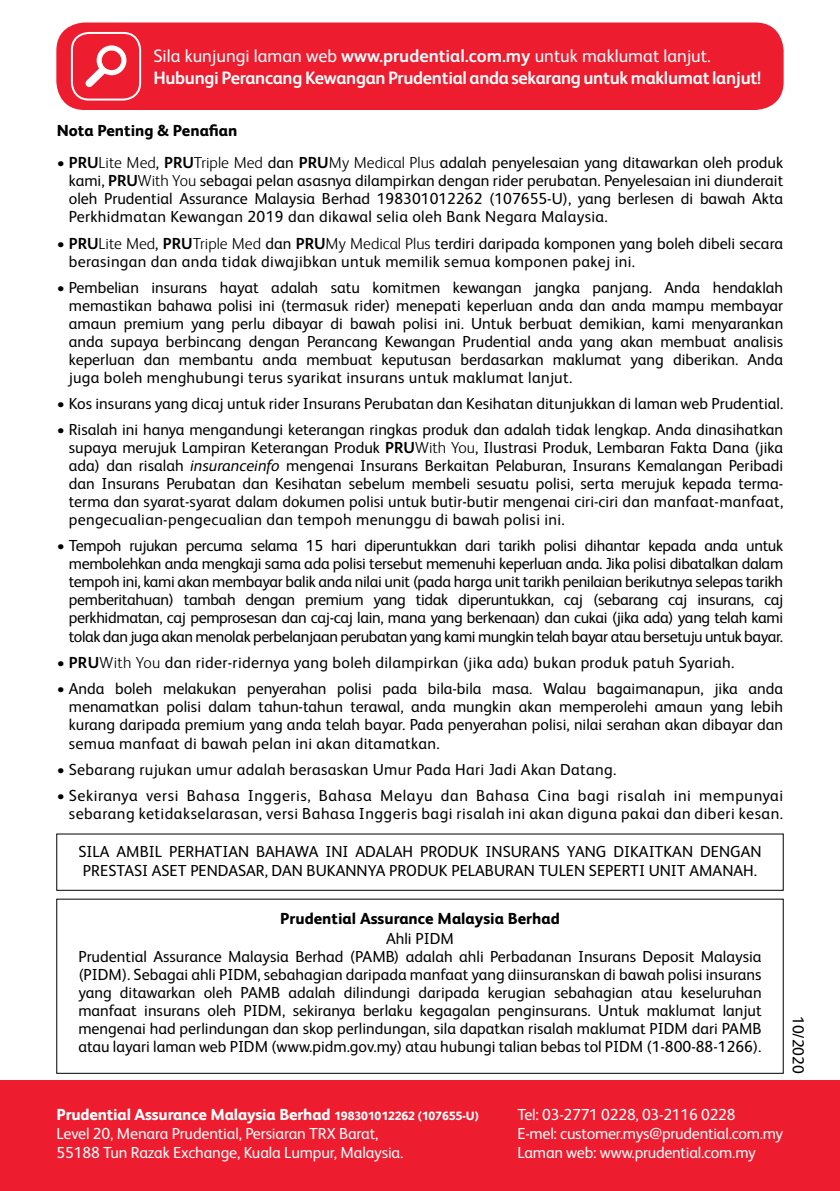
<style>
.page{position:relative;width:840px;height:1191px;background:#fff}
.page>*{position:absolute;margin:0;border:0;box-sizing:border-box;transform-origin:0 0}
.t1{font:700 18px/22px "FS Albert Pro";letter-spacing:-.015em;color:#fff}
.t2{font:16px/18px "FS Albert Pro";color:#000;text-align:justify}
.t3{font:16px/18px "FS Albert Pro";letter-spacing:.02em;color:#000}
.t4{font:16px/19.2px "FS Albert Pro";letter-spacing:-.015em;color:#fff}
.t5{font:16px/18px "FS Albert Pro";letter-spacing:.03em;color:#000;text-align:right}
.t6{font:800 16px "FS Albert Pro";color:#000}
.s1{font-weight:400}
.s2{font-weight:700}
.s3{font-weight:300}
.s4{font-style:italic}
.s5{font-weight:800}
.s6{font-weight:800;font-size:12px}
</style>
<div class="page">
<div style="left:0;top:1080px;width:839px;height:111px;background:#ed1c2e"></div>
<div style="left:56px;top:22px;width:727px;height:88px;background:#ed1c2e;border-radius:28px"></div>
<div style="left:71px;top:32px;width:70px;height:69px;border:2px solid #fff;border-radius:17px"></div>
<svg style="left:85px;top:45px;width:41px;height:42px"></svg>
<p class="t1" style="left:153px;top:44px;width:609px"><span class="s1">Sila kunjungi laman web</span> www.prudential.com.my <span class="s1">untuk maklumat lanjut.<br></span>Hubungi Perancang Kewangan Prudential anda sekarang untuk maklumat lanjut!</p>
<p class="t6" style="left:57px;top:118px;width:182px">Nota Penting &amp; Penafian</p>
<p class="t2" style="left:69px;top:152px;width:715px;text-indent:-12px">• <span class="s2">PRU</span><span class="s3">Lite Med</span>, <span class="s2">PRU</span><span class="s3">Triple Med</span> dan <span class="s2">PRU</span><span class="s3">My Medical Plus</span> adalah penyelesaian yang ditawarkan oleh produk kami, <span class="s2">PRU</span><span class="s3">With You</span> sebagai pelan asasnya dilampirkan dengan rider perubatan. Penyelesaian ini diunderait oleh Prudential Assurance Malaysia Berhad 198301012262 (107655-U), yang berlesen di bawah Akta Perkhidmatan Kewangan 2019 dan dikawal selia oleh Bank Negara Malaysia.</p>
<p class="t3" style="left:69px;top:233px;width:715px;text-indent:-12px">• <span class="s2">PRU</span><span class="s3">Lite Med</span>, <span class="s2">PRU</span><span class="s3">Triple Med</span> dan <span class="s2">PRU</span><span class="s3">My Medical Plus</span> terdiri daripada komponen yang boleh dibeli secara berasingan dan anda tidak diwajibkan untuk memilik semua komponen pakej ini.</p>
<p class="t2" style="left:69px;top:277px;width:715px;text-indent:-12px">• Pembelian insurans hayat adalah satu komitmen kewangan jangka panjang. Anda hendaklah memastikan bahawa polisi ini (termasuk rider) menepati keperluan anda dan anda mampu membayar amaun premium yang perlu dibayar di bawah polisi ini. Untuk berbuat demikian, kami menyarankan anda supaya berbincang dengan Perancang Kewangan Prudential anda yang akan membuat analisis keperluan dan membantu anda membuat keputusan berdasarkan maklumat yang diberikan. Anda juga boleh menghubungi terus syarikat insurans untuk maklumat lanjut.</p>
<p class="t2" style="left:57px;top:394px;width:727px">• Kos insurans yang dicaj untuk rider Insurans Perubatan dan Kesihatan ditunjukkan di laman web Prudential.</p>
<p class="t2" style="left:69px;top:420px;width:715px;text-indent:-12px">• Risalah ini hanya mengandungi keterangan ringkas produk dan adalah tidak lengkap. Anda dinasihatkan supaya merujuk Lampiran Keterangan Produk <span class="s2">PRU</span><span class="s3">With You</span>, Ilustrasi Produk, Lembaran Fakta Dana (jika ada) dan risalah <span class="s4">insuranceinfo</span> mengenai Insurans Berkaitan Pelaburan, Insurans Kemalangan Peribadi dan Insurans Perubatan dan Kesihatan sebelum membeli sesuatu polisi, serta merujuk kepada terma&shy;terma dan syarat-syarat dalam dokumen polisi untuk butir-butir mengenai ciri-ciri dan manfaat-manfaat, pengecualian-pengecualian dan tempoh menunggu di bawah polisi ini.</p>
<p class="t2" style="left:69px;top:535px;width:715px;text-indent:-12px">• Tempoh rujukan percuma selama 15 hari diperuntukkan dari tarikh polisi dihantar kepada anda untuk membolehkan anda mengkaji sama ada polisi tersebut memenuhi keperluan anda. Jika polisi dibatalkan dalam tempoh ini, kami akan membayar balik anda nilai unit (pada harga unit tarikh penilaian berikutnya selepas tarikh pemberitahuan) tambah dengan premium yang tidak diperuntukkan, caj (sebarang caj insurans, caj perkhidmatan, caj pemprosesan dan caj-caj lain, mana yang berkenaan) dan cukai (jika ada) yang telah kami tolak dan juga akan menolak perbelanjaan perubatan yang kami mungkin telah bayar atau bersetuju untuk bayar.</p>
<p class="t3" style="left:57px;top:652px;width:678px">• <span class="s2">PRU</span><span class="s3">With You</span> dan rider-ridernya yang boleh dilampirkan (jika ada) bukan produk patuh Syariah.</p>
<p class="t2" style="left:69px;top:678px;width:715px;text-indent:-12px">• Anda boleh melakukan penyerahan polisi pada bila-bila masa. Walau bagaimanapun, jika anda menamatkan polisi dalam tahun-tahun terawal, anda mungkin akan memperolehi amaun yang lebih kurang daripada premium yang anda telah bayar. Pada penyerahan polisi, nilai serahan akan dibayar dan semua manfaat di bawah pelan ini akan ditamatkan.</p>
<p class="t3" style="left:57px;top:759px;width:560px">• Sebarang rujukan umur adalah berasaskan Umur Pada Hari Jadi Akan Datang.</p>
<p class="t5" style="left:57px;top:785px;width:727px">• Sekiranya versi Bahasa Inggeris, Bahasa Melayu dan Bahasa Cina bagi risalah ini mempunyai sebarang ketidakselarasan, versi Bahasa Inggeris bagi risalah ini akan diguna pakai dan diberi kesan.</p>
<p class="t2" style="left:78px;top:840px;width:684px;line-height:19.2px">SILA AMBIL PERHATIAN BAHAWA INI ADALAH PRODUK INSURANS YANG DIKAITKAN DENGAN<br>PRESTASI ASET PENDASAR, DAN BUKANNYA PRODUK PELABURAN TULEN SEPERTI UNIT AMANAH.</p>
<p class="t6" style="left:280px;top:906px;width:281px">Prudential Assurance Malaysia Berhad</p>
<p class="t2" style="left:78px;top:928px;width:684px;text-align:center">Ahli PIDM<br>Prudential Assurance Malaysia Berhad (PAMB) adalah ahli Perbadanan Insurans Deposit Malaysia (PIDM). Sebagai ahli PIDM, sebahagian daripada manfaat yang diinsuranskan di bawah polisi insurans yang ditawarkan oleh PAMB adalah dilindungi daripada kerugian sebahagian atau keseluruhan manfaat insurans oleh PIDM, sekiranya berlaku kegagalan penginsurans. Untuk maklumat lanjut mengenai had perlindungan dan skop perlindungan, sila dapatkan risalah maklumat PIDM dari PAMB atau layari laman web PIDM (www.pidm.gov.my) atau hubungi talian bebas tol PIDM (1-800-88-1266).</p>
<p class="t2" style="left:808px;top:1015px;width:60px;rotate:90deg">10/2020</p>
<p class="t4" style="left:56px;top:1103px;width:423px"><span class="s5">Prudential Assurance Malaysia Berhad</span> <span class="s6">198301012262 (107655-U)<br></span>Level 20, Menara Prudential, Persiaran TRX Barat,<br>55188 Tun Razak Exchange, Kuala Lumpur, Malaysia.</p>
<p class="t4" style="left:517px;top:1103px;width:267px">Tel: 03-2771 0228, 03-2116 0228<br>E-mel: customer.mys@prudential.com.my<br>Laman web: www.prudential.com.my</p>
</div>
